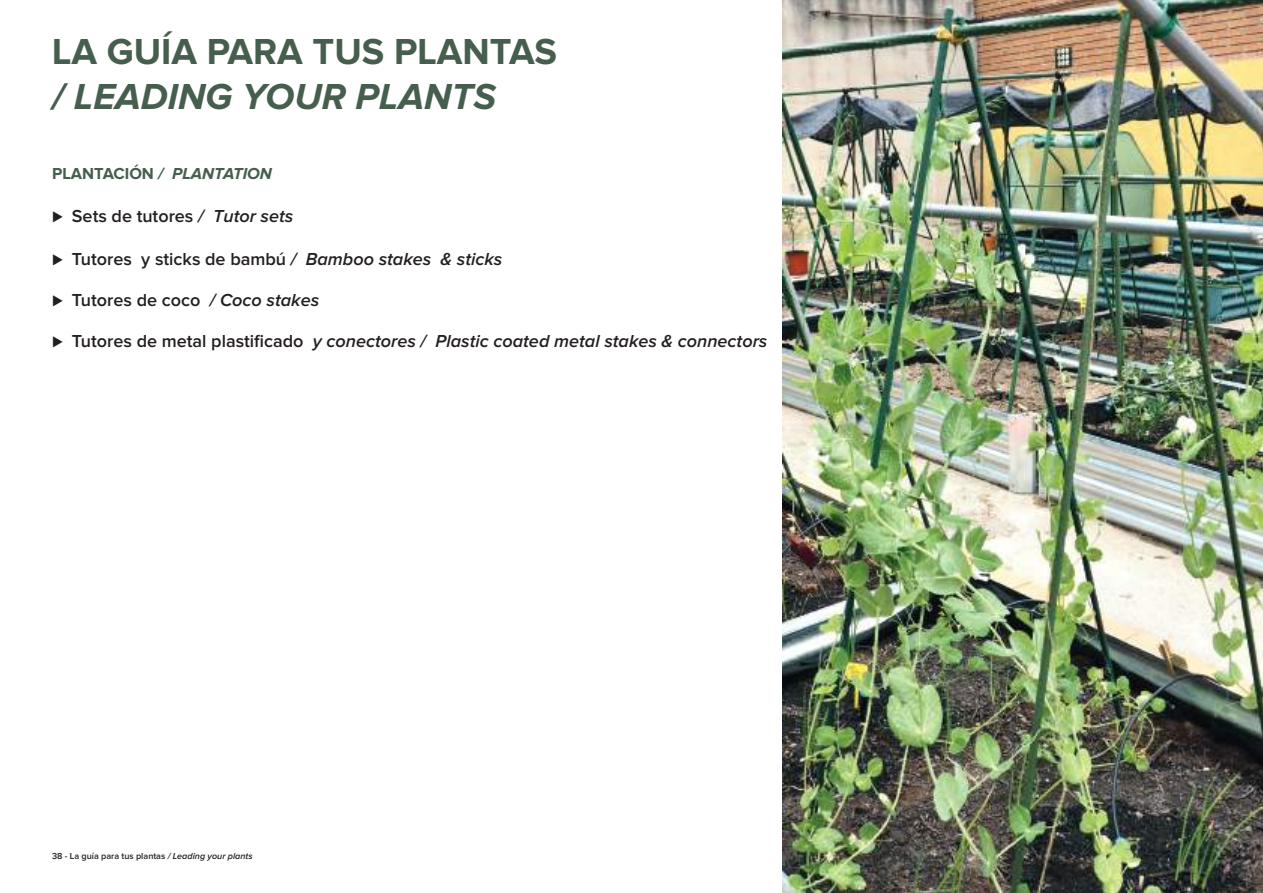
<style>
.page{position:relative;width:1263px;height:893px;background:#fff}
.page>*{position:absolute;margin:0;border:0;box-sizing:border-box;transform-origin:0 0}
.t1{font:700 37.5px "Proxima Nova";color:#455e4d}
.t2{font:italic 700 37.5px "Proxima Nova";color:#455e4d}
.t3{font:600 18px "Proxima Nova";color:#241f1f}
.t4{font:italic 600 18px "Proxima Nova";color:#241f1f}
.t5{font:italic 700 16.5px "Proxima Nova";color:#455e4d}
.t6{font:600 9px "Proxima Nova";color:#241f1f}
.s1{font-style:normal}
.s2{font-style:italic}
</style>
<div class="page">
<img style="left:782px;top:0;width:481px;height:893px">
<h1 class="t1" style="left:52px;top:34px;width:506px">LA GUÍA PARA TUS PLANTAS</h1>
<h1 class="t2" style="left:52px;top:79px;width:445px">/ LEADING YOUR PLANTS</h1>
<p class="t5" style="left:52px;top:166px;width:221px"><span class="s1">PLANTACIÓN</span> / PLANTATION</p>
<p class="t3" style="left:52px;top:208px;width:243px">⊲ Sets de tutores <span class="s2">/ Tutor sets</span></p>
<p class="t3" style="left:52px;top:251px;width:452px">⊲ Tutores y sticks de bambú <span class="s2">/ Bamboo stakes &amp; sticks</span></p>
<p class="t3" style="left:52px;top:292px;width:269px">⊲ Tutores de coco <span class="s2">/ Coco stakes</span></p>
<p class="t4" style="left:52px;top:332px;width:717px"><span class="s1">⊲ Tutores de metal plastificado</span> y conectores / Plastic coated metal stakes &amp; connectors</p>
<p class="t6" style="left:52px;top:851px;width:202px">38 - La guía para tus plantas <span class="s2">/ Leading your plants</span></p>
</div>
